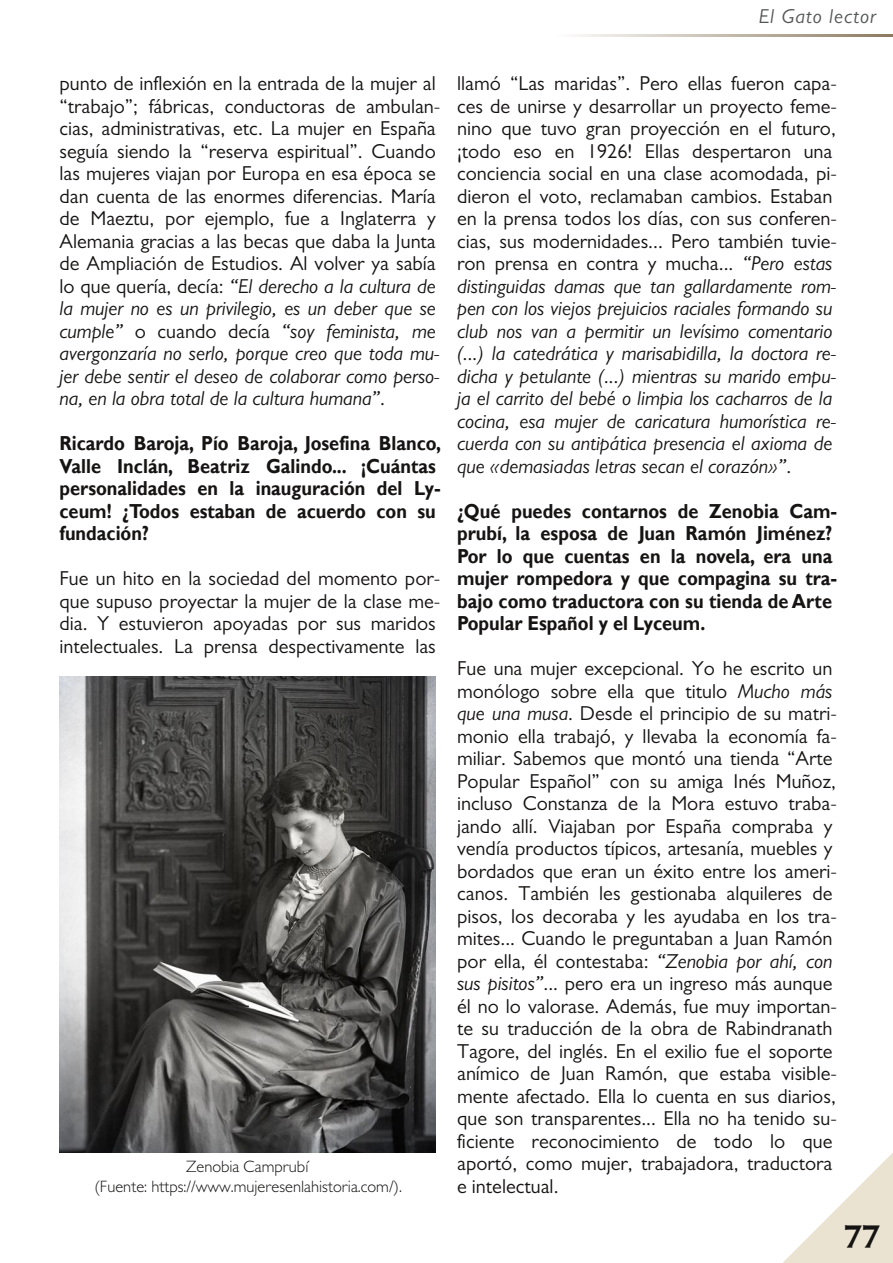
<style>
.page{position:relative;width:893px;height:1263px;background:#fff}
.page>*{position:absolute;margin:0;border:0;box-sizing:border-box;transform-origin:0 0}
.t1{font:600 33px "Carter Sans W01";color:#161413}
.t2{font:20.25px/22.5px "Gill Sans";color:#161413}
.t3{font:italic 20.25px/22.5px "Gill Sans";color:#161413}
.t4{font:700 20.25px/22.5px "Gill Sans";color:#161413;scale:.9 1}
.t5{font:italic 20.25px "Gill Sans";letter-spacing:.05em;color:#545556}
.t6{font:300 16.5px/19.5px "Gill Sans";color:#161413;text-align:center}
.s1{font-style:italic}
.s2{font-style:normal}
</style>
<div class="page">
<svg style="left:783px;top:1153px;width:110px;height:110px"></svg>
<svg style="left:576px;top:34px;width:317px;height:2px"></svg>
<img style="left:60px;top:676px;width:376px;height:476px">
<p class="t5" style="left:759px;top:4px;width:119px">El Gato lector</p>
<p class="t2" style="left:60px;top:72px;width:382px">punto de inflexión en la entrada de la mujer al “trabajo”; fábricas, conductoras de ambulan&shy;cias, administrativas, etc. La mujer en España seguía siendo la “reserva espiritual”. Cuando las mujeres viajan por Europa en esa época se dan cuenta de las enormes diferencias. María de Maeztu, por ejemplo, fue a Inglaterra y Alemania gracias a las becas que daba la Junta de Ampliación de Estudios. Al volver ya sabía lo que quería, decía: <span class="s1">“El derecho a la cultura de la mujer no es un privilegio, es un deber que se cumple”</span> o cuando decía <span class="s1">“soy feminista, me avergonzaría no serlo, porque creo que toda mu&shy;jer debe sentir el deseo de colaborar como perso&shy;na, en la obra total de la cultura humana”</span>.</p>
<p class="t4" style="left:60px;top:432px;width:425px">Ricardo Baroja, Pío Baroja, Josefina Blanco, Valle Inclán, Beatriz Galindo... ¡Cuántas personalidades en la inauguración del Ly&shy;ceum! ¿Todos estaban de acuerdo con su fundación?</p>
<p class="t2" style="left:60px;top:567px;width:382px">Fue un hito en la sociedad del momento por&shy;que supuso proyectar la mujer de la clase me&shy;dia. Y estuvieron apoyadas por sus maridos intelectuales. La prensa despectivamente las</p>
<p class="t6" style="left:94px;top:1157px;width:309px">Zenobia Camprubí<br>(Fuente: https://www.mujeresenlahistoria.com/).</p>
<p class="t3" style="left:457px;top:72px;width:381px"><span class="s2">llamó “Las maridas”. Pero ellas fueron capa&shy;ces de unirse y desarrollar un proyecto feme&shy;nino que tuvo gran proyección en el futuro, ¡todo eso en 1926! Ellas despertaron una conciencia social en una clase acomodada, pi&shy;dieron el voto, reclamaban cambios. Estaban en la prensa todos los días, con sus conferen&shy;cias, sus modernidades... Pero también tuvie&shy;ron prensa en contra y mucha...</span> “Pero estas distinguidas damas que tan gallardamente rom&shy;pen con los viejos prejuicios raciales formando su club nos van a permitir un levísimo comentario (...) la catedrática y marisabidilla, la doctora re&shy;dicha y petulante (...) mientras su marido empu&shy;ja el carrito del bebé o limpia los cacharros de la cocina, esa mujer de caricatura humorística re&shy;cuerda con su antipática presencia el axioma de que «demasiadas letras secan el corazón»”<span class="s2">.</span></p>
<p class="t4" style="left:457px;top:499px;width:424px">¿Qué puedes contarnos de Zenobia Cam&shy;prubí, la esposa de Juan Ramón Jiménez?<br>Por lo que cuentas en la novela, era una mujer rompedora y que compagina su tra&shy;bajo como traductora con su tienda de Arte Popular Español y el Lyceum.</p>
<p class="t2" style="left:457px;top:657px;width:381px">Fue una mujer excepcional. Yo he escrito un monólogo sobre ella que titulo <span class="s1">Mucho más que una musa</span>. Desde el principio de su matri&shy;monio ella trabajó, y llevaba la economía fa&shy;miliar. Sabemos que montó una tienda “Arte Popular Español” con su amiga Inés Muñoz, incluso Constanza de la Mora estuvo traba&shy;jando allí. Viajaban por España compraba y vendía productos típicos, artesanía, muebles y bordados que eran un éxito entre los ameri&shy;canos. También les gestionaba alquileres de pisos, los decoraba y les ayudaba en los tra&shy;mites... Cuando le preguntaban a Juan Ramón por ella, él contestaba: <span class="s1">“Zenobia por ahí, con sus pisitos”</span>... pero era un ingreso más aunque él no lo valorase. Además, fue muy importan&shy;te su traducción de la obra de Rabindranath Tagore, del inglés. En el exilio fue el soporte anímico de Juan Ramón, que estaba visible&shy;mente afectado. Ella lo cuenta en sus diarios, que son transparentes... Ella no ha tenido su&shy;ficiente reconocimiento de todo lo que aportó, como mujer, trabajadora, traductora e intelectual.</p>
<h1 class="t1" style="left:844px;top:1210px;width:37px">77</h1>
</div>
